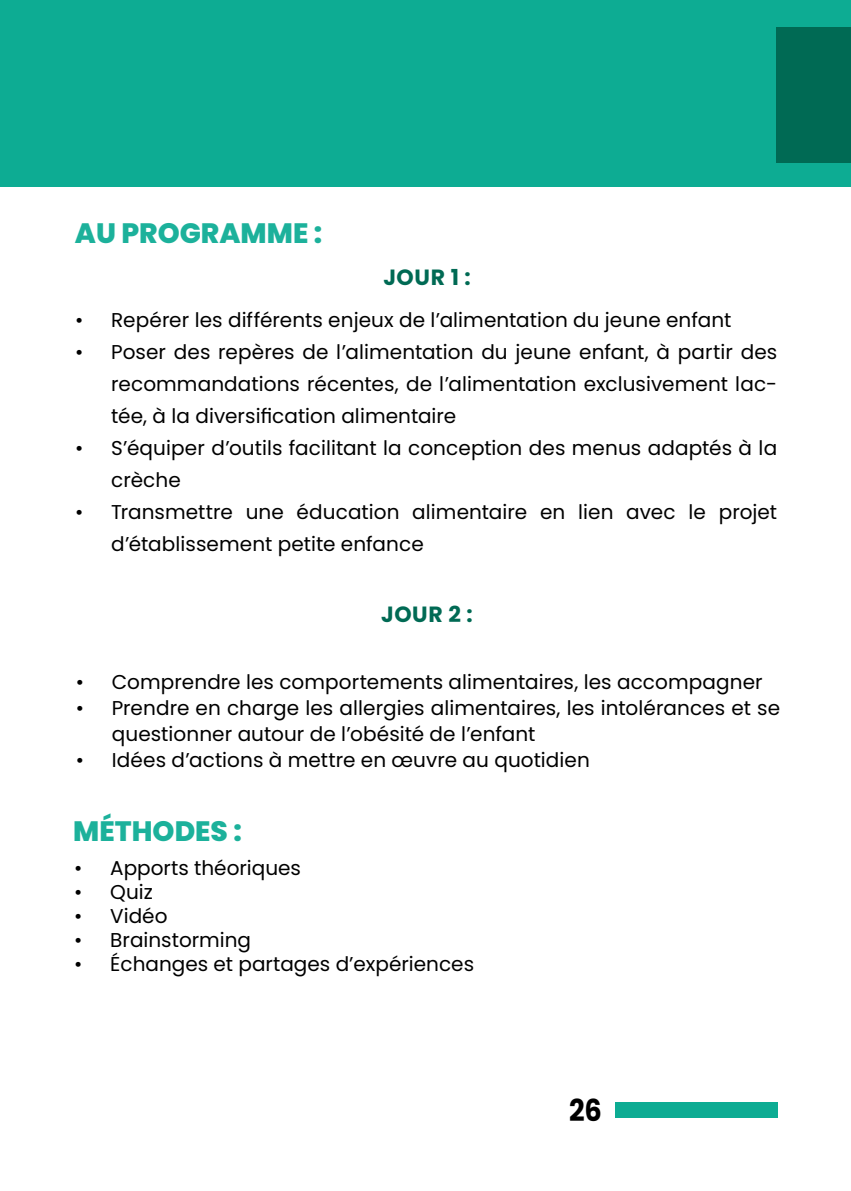
<style>
.page{position:relative;width:851px;height:1191px;background:#fff}
.page>*{position:absolute;margin:0;border:0;box-sizing:border-box;transform-origin:0 0}
.t1{font:700 30.2px "Poppins";color:#000;scale:.9 1}
.t2{font:800 28px "Poppins";color:#1cb19b}
.t3{font:700 22px "Poppins";letter-spacing:.03em;color:#006a54}
.t4{font:20px/32px "Poppins";letter-spacing:.005em;color:#000}
</style>
<div class="page">
<div style="left:0;top:0;width:850px;height:186px;background:#0dac93"></div>
<div style="left:615px;top:1102px;width:162px;height:15px;background:#0dac93"></div>
<div style="left:776px;top:27px;width:74px;height:136px;background:#006a54"></div>
<h2 class="t2" style="left:75px;top:217px;width:249px">AU PROGRAMME :</h2>
<p class="t3" style="left:383px;top:264px;width:89px">JOUR 1 :</p>
<p class="t4" style="left:75px;top:304px;width:657px">• Repérer les différents enjeux de l’alimentation du jeune enfant</p>
<p class="t4" style="left:111px;top:336px;width:667px;text-align:justify;text-indent:-36px">• Poser des repères de l’alimentation du jeune enfant, à partir des recommandations récentes, de l’alimentation exclusivement lac&shy;tée, à la diversification alimentaire</p>
<p class="t4" style="left:111px;top:432px;width:667px;text-indent:-36px">• S’équiper d’outils facilitant la conception des menus adaptés à la crèche</p>
<p class="t4" style="left:111px;top:496px;width:667px;text-indent:-36px">• Transmettre une éducation alimentaire en lien avec le projet d’établissement petite enfance</p>
<p class="t3" style="left:381px;top:601px;width:93px">JOUR 2 :</p>
<p class="t4" style="left:76px;top:666px;width:688px">• Comprendre les comportements alimentaires, les accompagner</p>
<p class="t4" style="left:112px;top:695px;width:669px;line-height:26px;text-indent:-36px">• Prendre en charge les allergies alimentaires, les intolérances et se questionner autour de l’obésité de l’enfant</p>
<p class="t4" style="left:76px;top:744px;width:515px">• Idées d’actions à mettre en œuvre au quotidien</p>
<h2 class="t2" style="left:73px;top:815px;width:170px">MÉTHODES :</h2>
<p class="t4" style="left:74px;top:851px;width:228px">• Apports théoriques</p>
<p class="t4" style="left:74px;top:875px;width:80px">• Quiz</p>
<p class="t4" style="left:74px;top:899px;width:95px">• Vidéo</p>
<p class="t4" style="left:74px;top:923px;width:178px">• Brainstorming</p>
<p class="t4" style="left:74px;top:947px;width:401px">• Échanges et partages d’expériences</p>
<h1 class="t1" style="left:569px;top:1092px;width:38px">26</h1>
</div>
